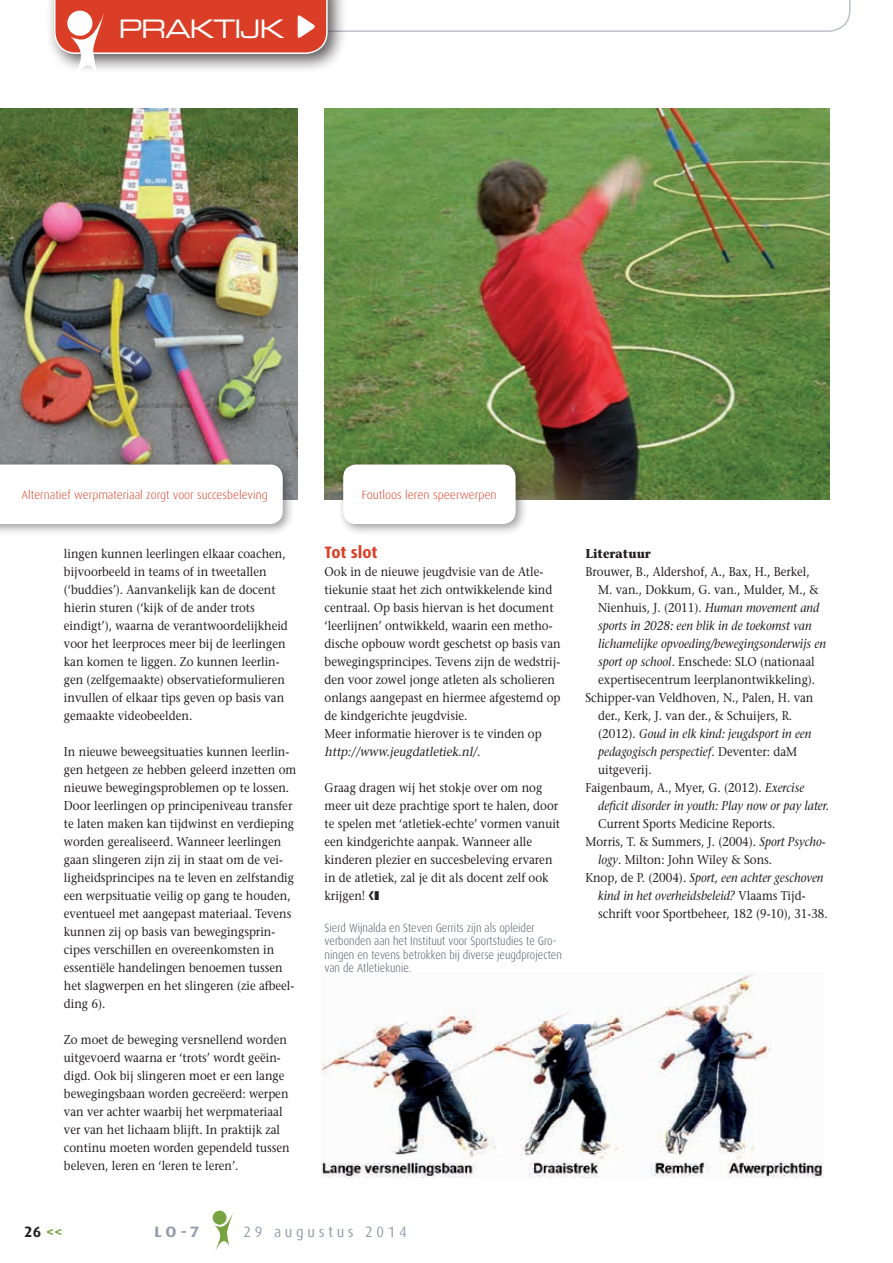
<style>
.page{position:relative;width:893px;height:1263px;background:#fff}
.page>*{position:absolute;margin:0;border:0;box-sizing:border-box;transform-origin:0 0}
.t1{font:25.5px "Eurostile Extended Two";letter-spacing:-.05em;color:#fff}
.t2{font:700 16.5px "Dax";letter-spacing:-.01em;color:#da3e26}
.t3{font:15px "Dax";letter-spacing:.26em;color:#959bab;scale:.96 1}
.t4{font:700 15px "Dax";color:#231f20}
.t5{font:700 15px "Dax Wide";color:#959bab}
.t6{font:12.75px/18px "Stone Serif";color:#231f20;scale:.9 1}
.t7{font:italic 12.75px "Stone Serif";color:#231f20;scale:.9 1}
.t8{font:700 12.75px "Stone Serif";color:#231f20;scale:.9 1}
.t9{font:300 12px/13.5px "Dax";color:#4a5063;scale:.9 1}
.t10{font:300 12px "Dax";color:#da3e26}
.s1{font-style:italic}
.s2{color:#78a341}
.s3{font-style:normal}
</style>
<div class="page">
<img style="left:322px;top:972px;width:501px;height:205px">
<img style="left:324px;top:108px;width:505px;height:391px">
<div style="left:46px;top:0;width:302px;height:74px;background:#231f20;opacity:.75"></div>
<svg style="left:54px;top:0;width:796px;height:74px"></svg>
<img style="left:0;top:108px;width:298px;height:392px">
<div style="left:0;top:458px;width:295px;height:78px;background:#231f20;opacity:.45"></div>
<svg style="left:0;top:464px;width:283px;height:60px"></svg>
<div style="left:337px;top:458px;width:191px;height:78px;background:#231f20;opacity:.45"></div>
<div style="left:343px;top:464px;width:173px;height:60px;background:#fff;border-radius:13px"></div>
<div style="left:213px;top:1211px;width:14px;height:14px;background:#78a341;border-radius:50%"></div>
<svg style="left:215px;top:1212px;width:18px;height:39px"></svg>
<h1 class="t1" style="left:118px;top:11px;width:168px">PRAKTIJK</h1>
<p class="t10" style="left:22px;top:488px;width:248px">Alternatief werpmateriaal zorgt voor succesbeleving</p>
<p class="t10" style="left:362px;top:488px;width:136px">Foutloos leren speerwerpen</p>
<p class="t6" style="left:64px;top:545px;width:250px">lingen kunnen leerlingen elkaar coachen, bijvoorbeeld in teams of in tweetallen (‘buddies’). Aanvankelijk kan de docent hierin sturen (‘kijk of de ander trots eindigt’), waarna de verantwoordelijkheid voor het leerproces meer bij de leerlingen kan komen te liggen. Zo kunnen leerlin&shy;gen (zelfgemaakte) observatieformulieren invullen of elkaar tips geven op basis van gemaakte videobeelden.</p>
<p class="t6" style="left:64px;top:743px;width:260px">In nieuwe beweegsituaties kunnen leerlin&shy;gen hetgeen ze hebben geleerd inzetten om nieuwe bewegingsproblemen op te lossen.<br>Door leerlingen op principeniveau transfer te laten maken kan tijdwinst en verdieping worden gerealiseerd. Wanneer leerlingen gaan slingeren zijn zij in staat om de vei&shy;ligheidsprincipes na te leven en zelfstandig een werpsituatie veilig op gang te houden, eventueel met aangepast materiaal. Tevens kunnen zij op basis van bewegingsprin&shy;cipes verschillen en overeenkomsten in essentiële handelingen benoemen tussen het slagwerpen en het slingeren (zie afbeel&shy;ding 6).</p>
<p class="t6" style="left:64px;top:1031px;width:252px">Zo moet de beweging versnellend worden uitgevoerd waarna er ‘trots’ wordt geëin&shy;digd. Ook bij slingeren moet er een lange bewegingsbaan worden gecreëerd: werpen van ver achter waarbij het werpmateriaal ver van het lichaam blijft. In praktijk zal continu moeten worden gependeld tussen beleven, leren en ‘leren te leren’.</p>
<p class="t2" style="left:325px;top:543px;width:54px">Tot slot</p>
<p class="t6" style="left:325px;top:563px;width:264px">Ook in de nieuwe jeugdvisie van de Atle&shy;tiekunie staat het zich ontwikkelende kind centraal. Op basis hiervan is het document ‘leerlijnen’ ontwikkeld, waarin een metho&shy;dische opbouw wordt geschetst op basis van bewegingsprincipes. Tevens zijn de wedstrij&shy;den voor zowel jonge atleten als scholieren onlangs aangepast en hiermee afgestemd op de kindgerichte jeugdvisie.<br>Meer informatie hierover is te vinden op <span class="s1">http://www.jeugdatletiek.nl/</span>.</p>
<p class="t6" style="left:325px;top:779px;width:263px">Graag dragen wij het stokje over om nog meer uit deze prachtige sport te halen, door te spelen met ‘atletiek-echte’ vormen vanuit een kindgerichte aanpak. Wanneer alle kinderen plezier en succesbeleving ervaren in de atletiek, zal je dit als docent zelf ook krijgen! ❚</p>
<p class="t9" style="left:325px;top:921px;width:265px">Sierd Wijnalda en Steven Gerrits zijn als opleider verbonden aan het I nstituut voor Sportstudies te Gro&shy;ningen en tevens betrokken bij diverse jeugdprojecten van de Atletiekunie.</p>
<p class="t4" style="left:24px;top:1224px;width:40px">26 <span class="s2">&lt;&lt;</span></p>
<p class="t5" style="left:154px;top:1223px;width:47px">LO-7</p>
<p class="t3" style="left:244px;top:1223px;width:172px">29 augustus 2014</p>
<p class="t8" style="left:585px;top:546px;width:75px">Literatuur</p>
<p class="t6" style="left:585px;top:563px;width:251px">Brouwer, B., Aldershof, A., Bax, H., Berkel,</p>
<p class="t6" style="left:598px;top:581px;width:247px">M. van., Dokkum, G. van., Mulder, M., &amp;</p>
<p class="t6" style="left:598px;top:599px;width:247px">Nienhuis, J. (2011). <span class="s1">Human movement and</span></p>
<p class="t7" style="left:598px;top:618px;width:239px">sports in 2028: een blik in de toekomst van</p>
<p class="t7" style="left:598px;top:636px;width:255px">lichamelijke opvoeding/bewegingsonderwijs en</p>
<p class="t6" style="left:598px;top:653px;width:242px"><span class="s1">sport op school</span>. Enschede: SLO (nationaal</p>
<p class="t6" style="left:598px;top:671px;width:243px">expertisecentrum leerplanontwikkeling).</p>
<p class="t6" style="left:585px;top:689px;width:255px">Schipper-van Veldhoven, N., Palen, H. van</p>
<p class="t6" style="left:598px;top:707px;width:217px">der., Kerk, J. van der., &amp; Schuijers, R.</p>
<p class="t7" style="left:598px;top:726px;width:238px"><span class="s3">(2012).</span> Goud in elk kind: jeugdsport in een</p>
<p class="t7" style="left:598px;top:744px;width:223px">pedagogisch perspectief<span class="s3">. Deventer: daM</span></p>
<p class="t6" style="left:598px;top:761px;width:61px">uitgeverij.</p>
<p class="t6" style="left:585px;top:779px;width:245px">Faigenbaum, A., Myer, G. (2012). <span class="s1">Exercise</span></p>
<p class="t7" style="left:598px;top:798px;width:258px">deficit disorder in youth: Play now or pay later.</p>
<p class="t6" style="left:598px;top:815px;width:199px">Current Sports Medicine Reports.</p>
<p class="t6" style="left:585px;top:833px;width:268px">Morris, T. &amp; Summers, J. (2004). <span class="s1">Sport Psycho-</span></p>
<p class="t6" style="left:598px;top:851px;width:195px"><span class="s1">logy</span>. Milton: John Wiley &amp; Sons.</p>
<p class="t7" style="left:585px;top:870px;width:266px"><span class="s3">Knop, de P. (2004).</span> Sport, een achter geschoven</p>
<p class="t7" style="left:598px;top:888px;width:232px">kind in het overheidsbeleid? <span class="s3">Vlaams Tijd-</span></p>
<p class="t6" style="left:598px;top:905px;width:257px">schrift voor Sportbeheer, 182 (9-10), 31-38.</p>
</div>
